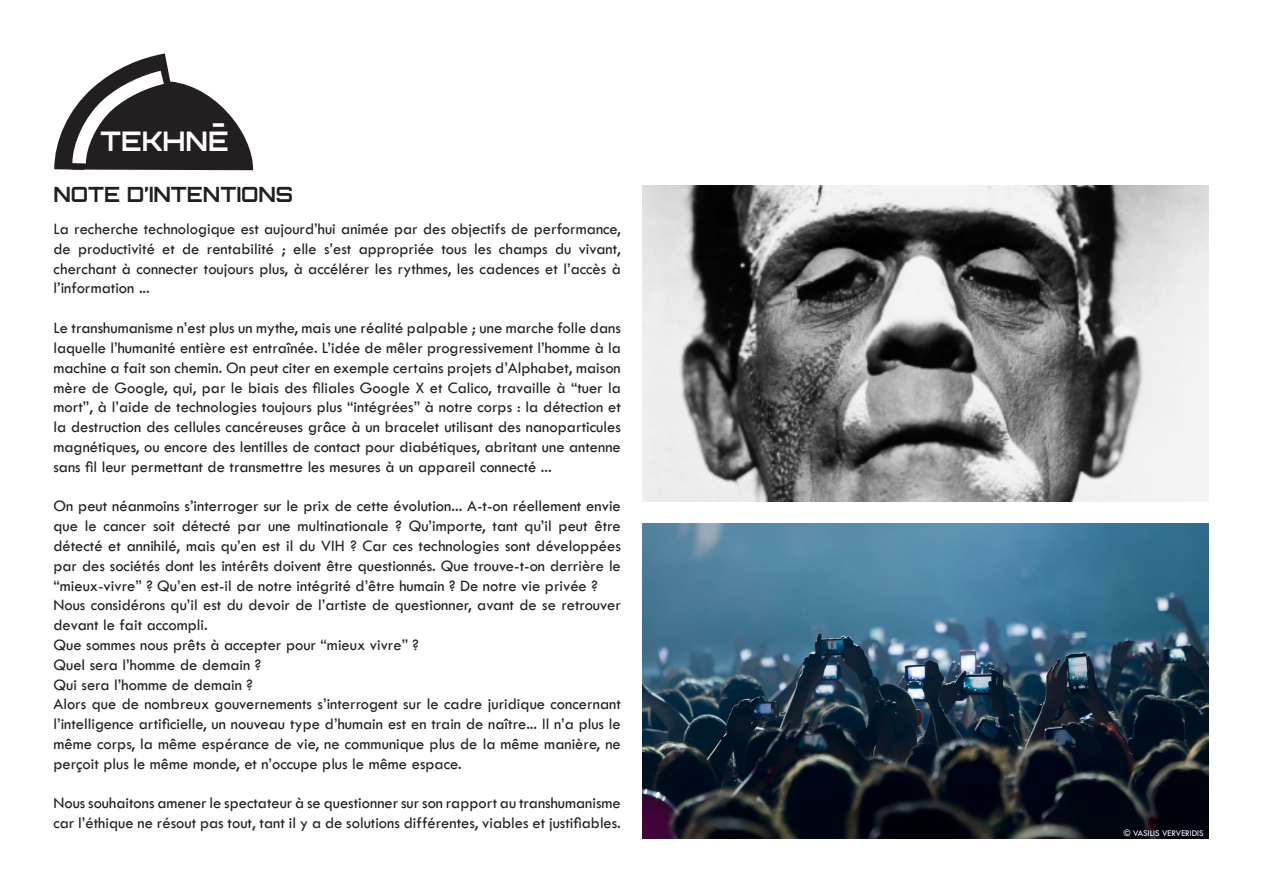
<style>
.page{position:relative;width:1263px;height:893px;background:#fff}
.page>*{position:absolute;margin:0;border:0;box-sizing:border-box;transform-origin:0 0}
.t1{font:700 27px "Orbitron";color:#fff}
.t2{font:700 21px "Orbitron";color:#231f20}
.t3{font:16.5px/19.8px "Tw Cen";color:#231f20;text-align:justify}
.t4{font:9px "Tw Cen";color:#fff}
</style>
<div class="page">
<svg style="left:54px;top:53px;width:200px;height:118px"></svg>
<img style="left:642px;top:523px;width:567px;height:316px">
<img style="left:642px;top:186px;width:567px;height:316px">
<h1 class="t1" style="left:212px;top:107px;width:15px">-</h1>
<h1 class="t1" style="left:101px;top:125px;width:130px">TEKHNE</h1>
<p class="t2" style="left:53px;top:182px;width:241px">NOTE D’INTENTIONS</p>
<p class="t3" style="left:53px;top:219px;width:569px">La recherche technologique est aujourd’hui animée par des objectifs de performance, de productivité et de rentabilité ; elle s’est appropriée tous les champs du vivant, cherchant à connecter toujours plus, à accélérer les rythmes, les cadences et l’accès à l’information ...</p>
<p class="t3" style="left:53px;top:318px;width:569px">Le transhumanisme n’est plus un mythe, mais une réalité palpable ; une marche folle dans laquelle l’humanité entière est entraînée. L’idée de mêler progressivement l’homme à la machine a fait son chemin. On peut citer en exemple certains projets d’Alphabet, maison mère de Google, qui, par le biais des filiales Google X et Calico, travaille à “tuer la mort”, à l’aide de technologies toujours plus “intégrées” à notre corps : la détection et la destruction des cellules cancéreuses grâce à un bracelet utilisant des nanoparticules magnétiques, ou encore des lentilles de contact pour diabétiques, abritant une antenne sans fil leur permettant de transmettre les mesures à un appareil connecté ...</p>
<p class="t3" style="left:53px;top:496px;width:569px">On peut néanmoins s’interroger sur le prix de cette évolution... A-t-on réellement envie que le cancer soit détecté par une multinationale ? Qu’importe, tant qu’il peut être détecté et annihilé, mais qu’en est il du VIH ? Car ces technologies sont développées par des sociétés dont les intérêts doivent être questionnés. Que trouve-t-on derrière le “mieux-vivre” ? Qu’en est-il de notre intégrité d’être humain ? De notre vie privée ?</p>
<p class="t3" style="left:53px;top:595px;width:569px">Nous considérons qu’il est du devoir de l’artiste de questionner, avant de se retrouver devant le fait accompli.</p>
<p class="t3" style="left:53px;top:635px;width:367px">Que sommes nous prêts à accepter pour “mieux vivre” ?</p>
<p class="t3" style="left:53px;top:654px;width:209px">Quel sera l’homme de demain ?</p>
<p class="t3" style="left:53px;top:674px;width:201px">Qui sera l’homme de demain ?</p>
<p class="t3" style="left:53px;top:694px;width:569px">Alors que de nombreux gouvernements s’interrogent sur le cadre juridique concernant l’intelligence artificielle, un nouveau type d’humain est en train de naître... Il n’a plus le même corps, la même espérance de vie, ne communique plus de la même manière, ne perçoit plus le même monde, et n’occupe plus le même espace.</p>
<p class="t3" style="left:53px;top:793px;width:569px">Nous souhaitons amener le spectateur à se questionner sur son rapport au transhumanisme car l’éthique ne résout pas tout, tant il y a de solutions différentes, viables et justifiables.</p>
<p class="t4" style="left:1124px;top:828px;width:81px">© VASILIS VERVERIDIS</p>
</div>
